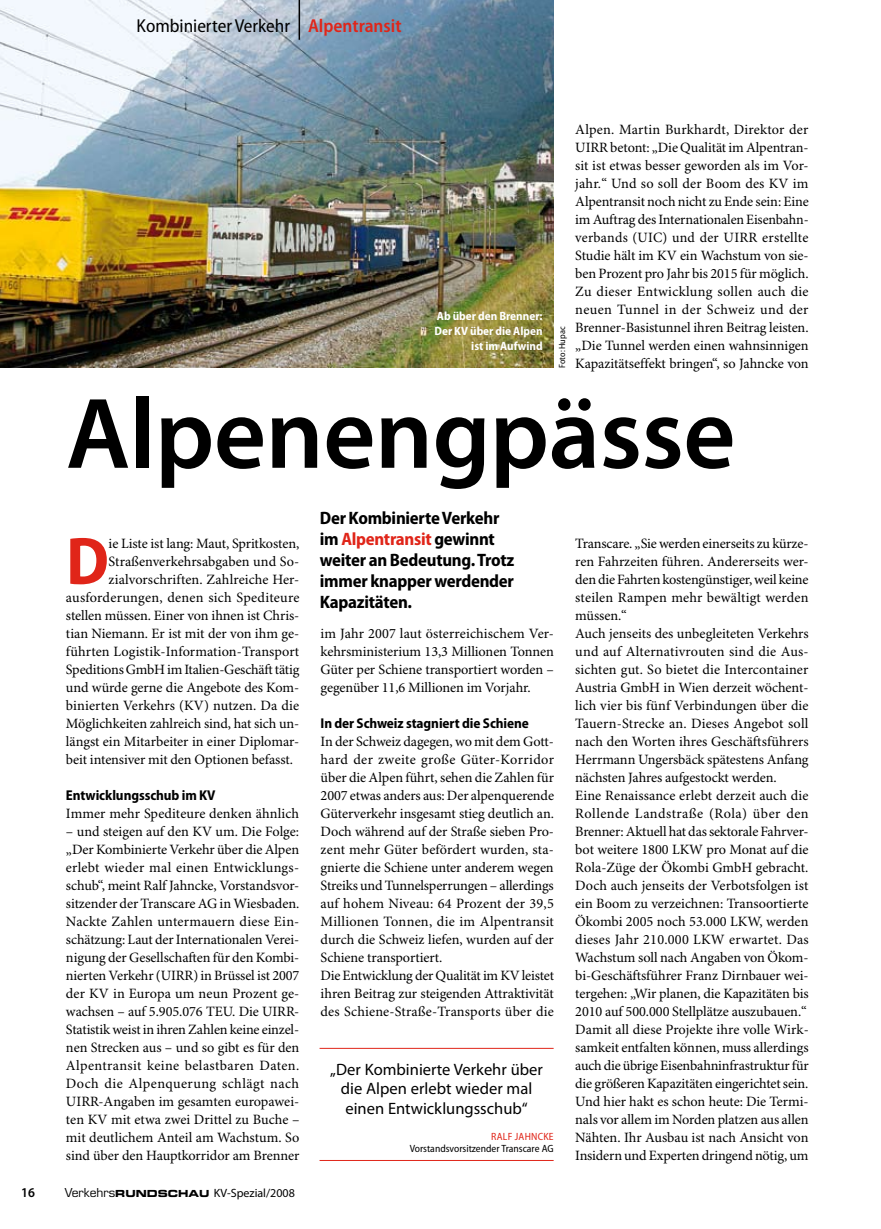
<style>
.page{position:relative;width:881px;height:1229px;background:#fff}
.page>*{position:absolute;margin:0;border:0;box-sizing:border-box;transform-origin:0 0}
.t1{font:600 101.4px "Myriad Pro";letter-spacing:-.005em;color:#000}
.t2{font:700 semi-condensed 67.65px "Myriad Pro";color:#e02519}
.t3{font:semi-condensed 18.75px "Myriad Pro";color:#000}
.t4{font:700 semi-condensed 18px/21px "Myriad Pro";letter-spacing:-.015em;color:#000}
.t5{font:16.5px/19.5px "Myriad Pro";color:#000;text-align:center}
.t6{font:14.25px/18px "Minion Pro";letter-spacing:-.005em;color:#000;text-align:justify}
.t7{font:700 semi-condensed 14.25px "Myriad Pro";letter-spacing:-.005em;color:#000}
.t8{font:14.25px "Minion Pro";letter-spacing:.015em;color:#000}
.t9{font:600 13.5px "Myriad Pro";color:#000;scale:.95 1}
.t10{font:700 semi-condensed 12px/15px "Myriad Pro";color:#fff;text-align:right}
.t11{font:12px "Myriad Pro";color:#000}
.t12{font:semi-condensed 10.5px "Myriad Pro";color:#000}
.t13{font:semi-condensed 10.5px "Myriad Pro";letter-spacing:.02em;color:#e02519}
.t14{font:semi-condensed 9px "Myriad Pro";color:#000}
.s1{font-weight:600;color:#e02519}
.s2{font-family:"Eurostile LT Std"}
.s3{font-family:"Eurostile LT Std Bold Ex 2";font-size:9.75px}
.s4{color:#e02519}
</style>
<div class="page">
<img style="left:0;top:0;width:553px;height:368px">
<hr style="left:319px;top:1048px;width:234px;height:1px;background:#e02519">
<hr style="left:319px;top:1160px;width:234px;height:1px;background:#e02519">
<hr style="left:298px;top:0;width:2px;height:40px;background:#000">
<h3 class="t3" style="left:136px;top:15px;width:266px">Kombinierter Verkehr <span class="s1">Alpentransit</span></h3>
<p class="t10" style="left:434px;top:308px;width:110px">Ab über den Brenner:<br>Der KV über die Alpen ist im Aufwind</p>
<p class="t6" style="left:575px;top:121px;width:235px">Alpen. Martin Burkhardt, Direktor der UIRR betont: „Die Qualität im Alpentran&shy;sit ist etwas besser geworden als im Vor&shy;jahr.“ Und so soll der Boom des KV im Alpentransit noch nicht zu Ende sein: Eine im Auftrag des Internationalen Eisenbahn&shy;verbands (UIC) und der UIRR erstellte Studie hält im KV ein Wachstum von sie&shy;ben Prozent pro Jahr bis 2015 für möglich.<br>Zu dieser Entwicklung sollen auch die neuen Tunnel in der Schweiz und der Brenner-Basistunnel ihren Beitrag leisten. „Die Tunnel werden einen wahnsinnigen Kapazitätseffekt bringen“, so Jahncke von</p>
<p class="t14" style="left:557px;top:368px;width:43px;rotate:-90deg">Foto: Hupac</p>
<h1 class="t1" style="left:66px;top:369px;width:671px">Alpenengpässe</h1>
<h2 class="t2" style="left:66px;top:523px;width:44px">D</h2>
<p class="t6" style="left:109px;top:535px;width:192px">ie Liste ist lang: Maut, Spritkosten,</p>
<p class="t6" style="left:109px;top:553px;width:192px">Straßenverkehrsabgaben und So-</p>
<p class="t6" style="left:109px;top:571px;width:192px">zialvorschriften. Zahlreiche Her-</p>
<p class="t8" style="left:66px;top:589px;width:235px">ausforderungen, denen sich Spediteure</p>
<p class="t6" style="left:66px;top:607px;width:235px">stellen müssen. Einer von ihnen ist Chris-</p>
<p class="t6" style="left:66px;top:625px;width:235px">tian Niemann. Er ist mit der von ihm ge-</p>
<p class="t6" style="left:66px;top:643px;width:235px">führten Logistik-Information-Transport</p>
<p class="t6" style="left:66px;top:661px;width:235px">Speditions GmbH im Italien-Geschäft tätig</p>
<p class="t6" style="left:66px;top:679px;width:235px">und würde gerne die Angebote des Kom-</p>
<p class="t6" style="left:66px;top:697px;width:234px">binierten Verkehrs (KV) nutzen. Da die</p>
<p class="t6" style="left:66px;top:715px;width:235px">Möglichkeiten zahlreich sind, hat sich un-</p>
<p class="t6" style="left:66px;top:733px;width:235px">längst ein Mitarbeiter in einer Diplomar-</p>
<p class="t6" style="left:66px;top:751px;width:228px">beit intensiver mit den Optionen befasst.</p>
<p class="t7" style="left:66px;top:787px;width:151px">Entwicklungsschub im KV</p>
<p class="t6" style="left:66px;top:805px;width:234px">Immer mehr Spediteure denken ähnlich</p>
<p class="t6" style="left:66px;top:823px;width:235px">– und steigen auf den KV um. Die Folge: „Der Kombinierte Verkehr über die Alpen erlebt wieder mal einen Entwicklungs&shy;schub“, meint Ralf Jahncke, Vorstandsvor&shy;sitzender der Transcare AG in Wiesbaden.<br>Nackte Zahlen untermauern diese Ein&shy;schätzung: Laut der Internationalen Verei&shy;nigung der Gesellschaften für den Kombi&shy;nierten Verkehr (UIRR) in Brüssel ist 2007 der KV in Europa um neun Prozent ge&shy;wachsen – auf 5.905.076 TEU. Die UIRR-Statistik weist in ihren Zahlen keine einzel&shy;nen Strecken aus – und so gibt es für den Alpentransit keine belastbaren Daten.<br>Doch die Alpenquerung schlägt nach UIRR-Angaben im gesamten europawei&shy;ten KV mit etwa zwei Drittel zu Buche – mit deutlichem Anteil am Wachstum. So sind über den Hauptkorridor am Brenner</p>
<p class="t9" style="left:21px;top:1183px;width:16px">16</p>
<p class="t11" style="left:65px;top:1185px;width:231px"><span class="s2">Verkehrs</span><span class="s3">RUNDSCHAU</span> KV-Spezial/2008</p>
<p class="t4" style="left:320px;top:508px;width:196px">Der Kombinierte Verkehr im <span class="s4">Alpentransit</span> gewinnt weiter an Bedeutung. Trotz immer knapper werdender<br>Kapazitäten.</p>
<p class="t6" style="left:320px;top:625px;width:235px">im Jahr 2007 laut österreichischem Ver&shy;kehrsministerium 13,3 Millionen Tonnen Güter per Schiene transportiert worden – gegenüber 11,6 Millionen im Vorjahr.</p>
<p class="t7" style="left:320px;top:715px;width:210px">In der Schweiz stagniert die Schiene</p>
<p class="t6" style="left:320px;top:733px;width:235px;text-align:left">In der Schweiz dagegen, wo mit dem Gott&shy;hard der zweite große Güter-Korridor über die Alpen führt, sehen die Zahlen für 2007 etwas anders aus: Der alpenquerende Güterverkehr insgesamt stieg deutlich an.<br>Doch während auf der Straße sieben Pro&shy;zent mehr Güter befördert wurden, sta&shy;gnierte die Schiene unter anderem wegen Streiks und Tunnelsperrungen – allerdings auf hohem Niveau: 64 Prozent der 39,5<br>Millionen Tonnen, die im Alpentransit durch die Schweiz liefen, wurden auf der Schiene transportiert.<br>Die Entwicklung der Qualität im KV leistet ihren Beitrag zur steigenden Attraktivität des Schiene-Straße-Transports über die</p>
<p class="t5" style="left:330px;top:1059px;width:214px">„Der Kombinierte Verkehr über die Alpen erlebt wieder mal einen Entwicklungsschub“</p>
<p class="t13" style="left:491px;top:1131px;width:64px">Ralf Jahncke</p>
<p class="t12" style="left:409px;top:1143px;width:145px">Vorstandsvorsitzender Transcare AG</p>
<p class="t6" style="left:575px;top:535px;width:235px;text-align:left">Transcare. „Sie werden einerseits zu kürze&shy;ren Fahrzeiten führen. Andererseits wer&shy;den die Fahrten kostengünstiger, weil keine steilen Rampen mehr bewältigt werden müssen.“<br>Auch jenseits des unbegleiteten Verkehrs und auf Alternativrouten sind die Aus&shy;sichten gut. So bietet die Intercontainer Austria GmbH in Wien derzeit wöchent&shy;lich vier bis fünf Verbindungen über die Tauern-Strecke an. Dieses Angebot soll nach den Worten ihres Geschäftsführers Herrmann Ungersbäck spätestens Anfang nächsten Jahres aufgestockt werden.<br>Eine Renaissance erlebt derzeit auch die Rollende Landstraße (Rola) über den Brenner: Aktuell hat das sektorale Fahrver&shy;bot weitere 1800 LKW pro Monat auf die Rola-Züge der Ökombi GmbH gebracht.<br>Doch auch jenseits der Verbotsfolgen ist ein Boom zu verzeichnen: Transoortierte Ökombi 2005 noch 53.000 LKW, werden dieses Jahr 210.000 LKW erwartet. Das Wachstum soll nach Angaben von Ökom&shy;bi-Geschäftsführer Franz Dirnbauer wei&shy;tergehen: „Wir planen, die Kapazitäten bis 2010 auf 500.000 Stellplätze auszubauen.“ Damit all diese Projekte ihre volle Wirk&shy;samkeit entfalten können, muss allerdings auch die übrige Eisenbahninfrastruktur für die größeren Kapazitäten eingerichtet sein.<br>Und hier hakt es schon heute: Die Termi&shy;nals vor allem im Norden platzen aus allen Nähten. Ihr Ausbau ist nach Ansicht von Insidern und Experten dringend nötig, um</p>
</div>
